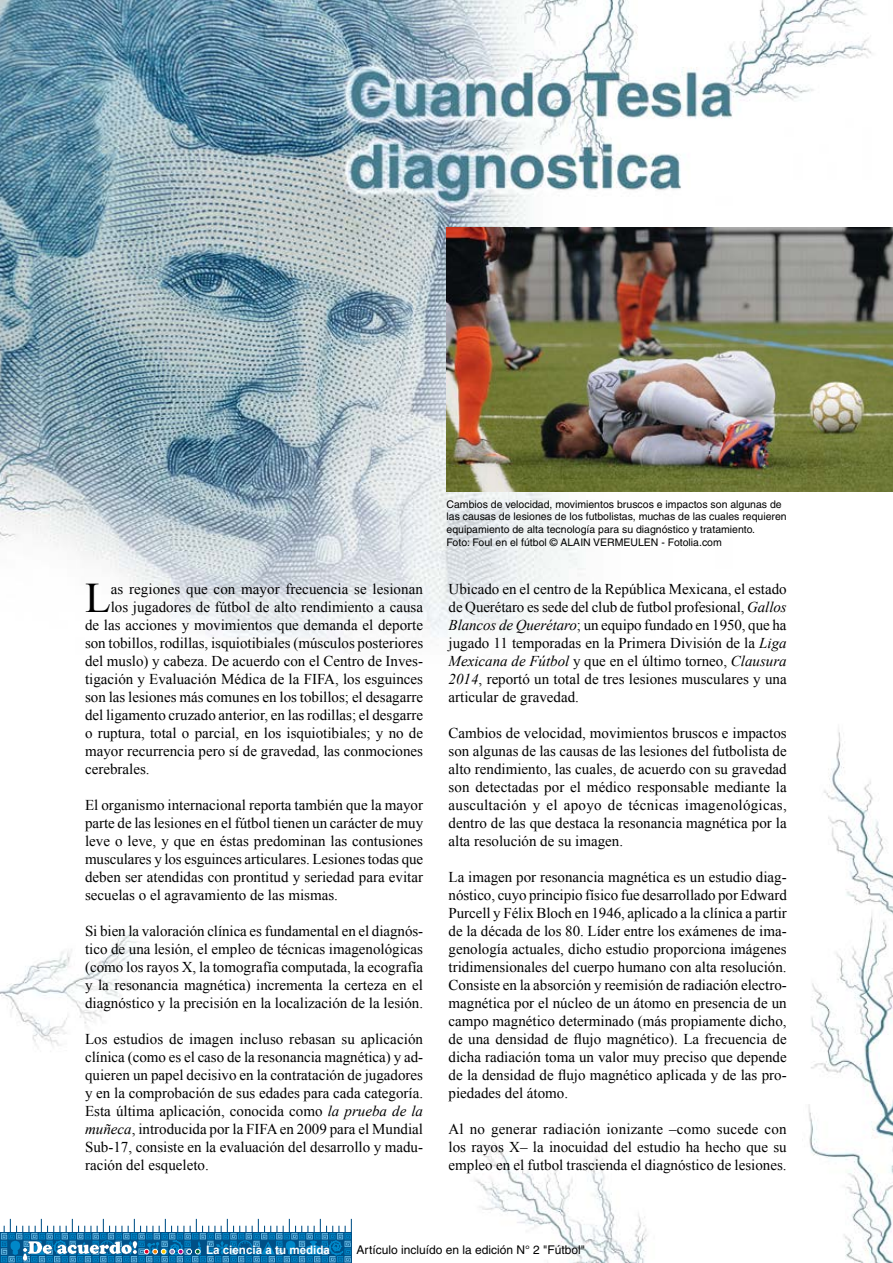
<style>
.page{position:relative;width:893px;height:1263px;background:#fff}
.page>*{position:absolute;margin:0;border:0;box-sizing:border-box;transform-origin:0 0}
.t1{font:42.15px "Times New Roman";color:#000}
.t2{font:15px/18px "Times New Roman";color:#000;text-align:justify}
.t3{font:12px "Helvetica";color:#000}
.t4{font:700 11.55px "Arial";color:#fff}
.t5{font:10.5px/12.6px "Helvetica";color:#000}
.s1{font-style:italic}
</style>
<div class="page">
<img style="left:0;top:0;width:893px;height:1263px">
<img style="left:446px;top:227px;width:447px;height:264px">
<svg style="left:0;top:1219px;width:352px;height:44px"></svg>
<h1 class="t1" style="left:85px;top:570px;width:27px">L</h1>
<p class="t2" style="left:111px;top:580px;width:314px">as regiones que con mayor frecuencia se lesionan</p>
<p class="t2" style="left:111px;top:598px;width:314px">los jugadores de fútbol de alto rendimiento a causa</p>
<p class="t2" style="left:85px;top:616px;width:340px">de las acciones y movimientos que demanda el deporte</p>
<p class="t2" style="left:85px;top:634px;width:340px">son tobillos, rodillas, isquiotibiales (músculos posteriores</p>
<p class="t2" style="left:85px;top:652px;width:340px">del muslo) y cabeza. De acuerdo con el Centro de Inves-</p>
<p class="t2" style="left:85px;top:670px;width:340px">tigación y Evaluación Médica de la FIFA, los esguinces</p>
<p class="t2" style="left:85px;top:688px;width:340px">son las lesiones más comunes en los tobillos; el desagarre</p>
<p class="t2" style="left:85px;top:706px;width:340px">del ligamento cruzado anterior, en las rodillas; el desgarre</p>
<p class="t2" style="left:85px;top:724px;width:340px">o ruptura, total o parcial, en los isquiotibiales; y no de</p>
<p class="t2" style="left:85px;top:742px;width:340px">mayor recurrencia pero sí de gravedad, las conmociones</p>
<p class="t2" style="left:85px;top:760px;width:66px">cerebrales.</p>
<p class="t2" style="left:85px;top:796px;width:340px">El organismo internacional reporta también que la mayor parte de las lesiones en el fútbol tienen un carácter de muy leve o leve, y que en éstas predominan las contusiones musculares y los esguinces articulares. Lesiones todas que deben ser atendidas con prontitud y seriedad para evitar secuelas o el agravamiento de las mismas.</p>
<p class="t2" style="left:85px;top:922px;width:340px">Si bien la valoración clínica es fundamental en el diagnós&shy;tico de una lesión, el empleo de técnicas imagenológicas (como los rayos X, la tomografía computada, la ecografía y la resonancia magnética) incrementa la certeza en el diagnóstico y la precisión en la localización de la lesión.</p>
<p class="t2" style="left:85px;top:1030px;width:340px">Los estudios de imagen incluso rebasan su aplicación clínica (como es el caso de la resonancia magnética) y ad&shy;quieren un papel decisivo en la contratación de jugadores y en la comprobación de sus edades para cada categoría.<br>Esta última aplicación, conocida como <span class="s1">la prueba de la muñeca</span>, introducida por la FIFA en 2009 para el Mundial Sub-17, consiste en la evaluación del desarrollo y madu&shy;ración del esqueleto.</p>
<p class="t5" style="left:446px;top:498px;width:342px">Cambios de velocidad, movimientos bruscos e impactos son algunas de las causas de lesiones de los futbolistas, muchas de las cuales requieren equipamiento de alta tecnología para su diagnóstico y tratamiento.<br>Foto: Foul en el fútbol © ALAIN VERMEULEN - Fotolia.com</p>
<p class="t2" style="left:449px;top:580px;width:340px">Ubicado en el centro de la República Mexicana, el estado de Querétaro es sede del club de futbol profesional, <span class="s1">Gallos Blancos de Querétaro</span>; un equipo fundado en 1950, que ha jugado 11 temporadas en la Primera División de la <span class="s1">Liga Mexicana de Fútbol</span> y que en el último torneo, <span class="s1">Clausura 2014</span>, reportó un total de tres lesiones musculares y una articular de gravedad.</p>
<p class="t2" style="left:449px;top:724px;width:340px">Cambios de velocidad, movimientos bruscos e impactos son algunas de las causas de las lesiones del futbolista de alto rendimiento, las cuales, de acuerdo con su gravedad son detectadas por el médico responsable mediante la auscultación y el apoyo de técnicas imagenológicas, dentro de las que destaca la resonancia magnética por la alta resolución de su imagen.</p>
<p class="t2" style="left:449px;top:868px;width:340px">La imagen por resonancia magnética es un estudio diag&shy;nóstico, cuyo principio físico fue desarrollado por Edward Purcell y Félix Bloch en 1946, aplicado a la clínica a partir de la década de los 80. Líder entre los exámenes de ima&shy;genología actuales, dicho estudio proporciona imágenes tridimensionales del cuerpo humano con alta resolución.<br>Consiste en la absorción y reemisión de radiación electro&shy;magnética por el núcleo de un átomo en presencia de un campo magnético determinado (más propiamente dicho, de una densidad de flujo magnético). La frecuencia de dicha radiación toma un valor muy preciso que depende de la densidad de flujo magnético aplicada y de las pro&shy;piedades del átomo.</p>
<p class="t2" style="left:449px;top:1120px;width:340px">Al no generar radiación ionizante –como sucede con los rayos X– la inocuidad del estudio ha hecho que su empleo en el futbol trascienda el diagnóstico de lesiones.</p>
<p class="t4" style="left:206px;top:1242px;width:126px">La ciencia a tu medida</p>
<p class="t3" style="left:357px;top:1243px;width:230px">Artículo incluído en la edición N° 2 "Fútbol"</p>
</div>
